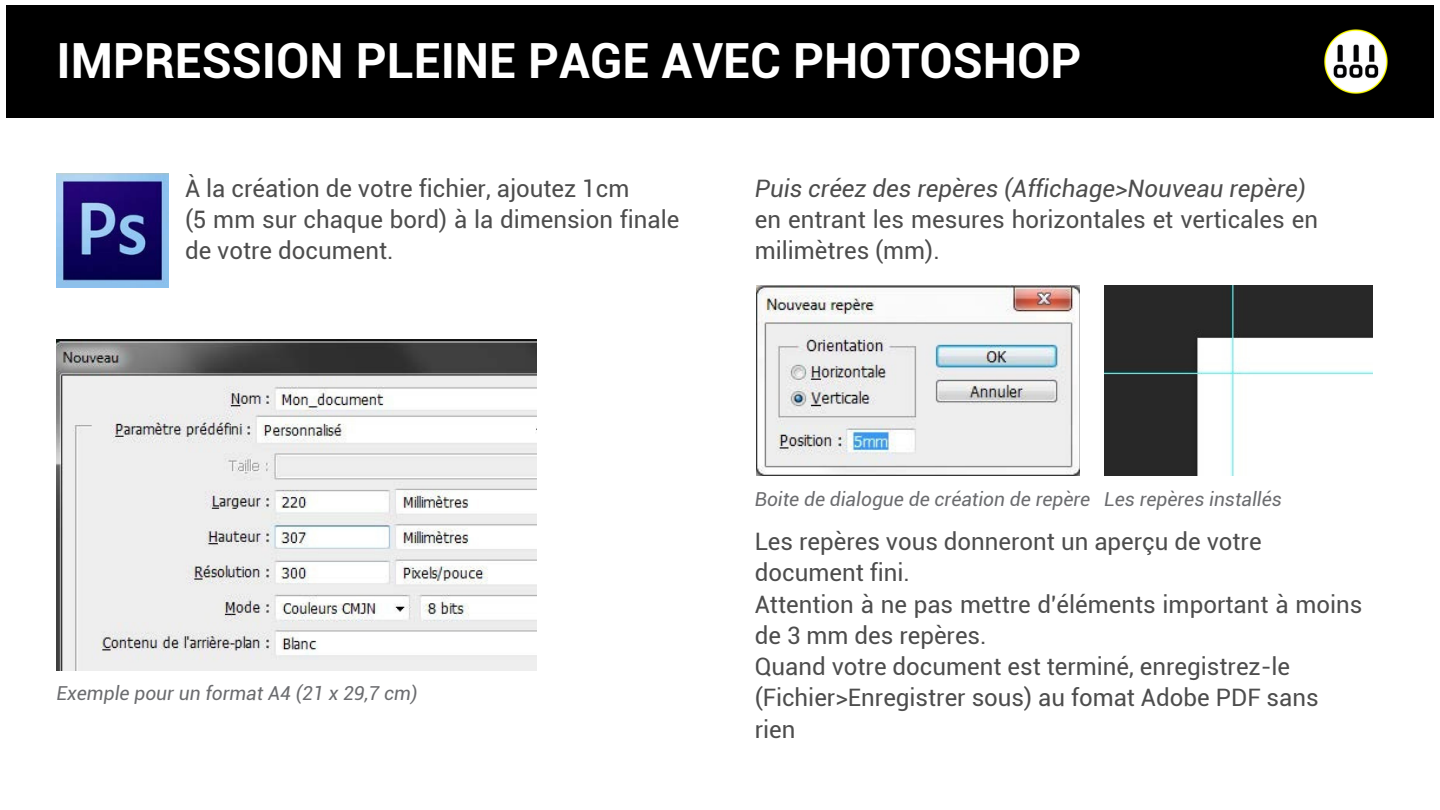
<style>
.page{position:relative;width:1440px;height:810px;background:#fff}
.page>*{position:absolute;margin:0;border:0;box-sizing:border-box;transform-origin:0 0}
.t1{font:700 48.5px "Roboto";color:#fff}
.t2{font:24.1px/31.3px "Roboto";color:#4d4d4d}
.t3{font:italic 24.1px "Roboto";color:#4d4d4d}
.t4{font:italic 19.3px "Roboto";color:#6b6c6f}
</style>
<div class="page">
<div style="left:6px;top:5px;width:1428px;height:113px;background:#000"></div>
<img style="left:1324px;top:29px;width:64px;height:65px">
<img style="left:57px;top:173px;width:112px;height:114px">
<img style="left:57px;top:340px;width:480px;height:331px">
<img style="left:756px;top:286px;width:324px;height:190px">
<img style="left:1104px;top:286px;width:269px;height:190px">
<h1 class="t1" style="left:57px;top:33px;width:1026px">IMPRESSION PLEINE PAGE AVEC PHOTOSHOP</h1>
<p class="t2" style="left:185px;top:173px;width:496px">À la création de votre fichier, ajoutez 1cm<br>(5 mm sur chaque bord) à la dimension finale de votre document.</p>
<p class="t3" style="left:755px;top:175px;width:553px">Puis créez des repères (Affichage&gt;Nouveau repère)</p>
<p class="t2" style="left:755px;top:204px;width:565px">en entrant les mesures horizontales et verticales en milimètres (mm).</p>
<p class="t4" style="left:57px;top:683px;width:362px">Exemple pour un format A4 (21 x 29,7 cm)</p>
<p class="t4" style="left:755px;top:488px;width:529px">Boite de dialogue de création de repère Les repères installés</p>
<p class="t2" style="left:755px;top:526px;width:609px">Les repères vous donneront un aperçu de votre document fini.<br>Attention à ne pas mettre d'éléments important à moins de 3 mm des repères.<br>Quand votre document est terminé, enregistrez-le (Fichier&gt;Enregistrer sous) au fomat Adobe PDF sans rien</p>
</div>
